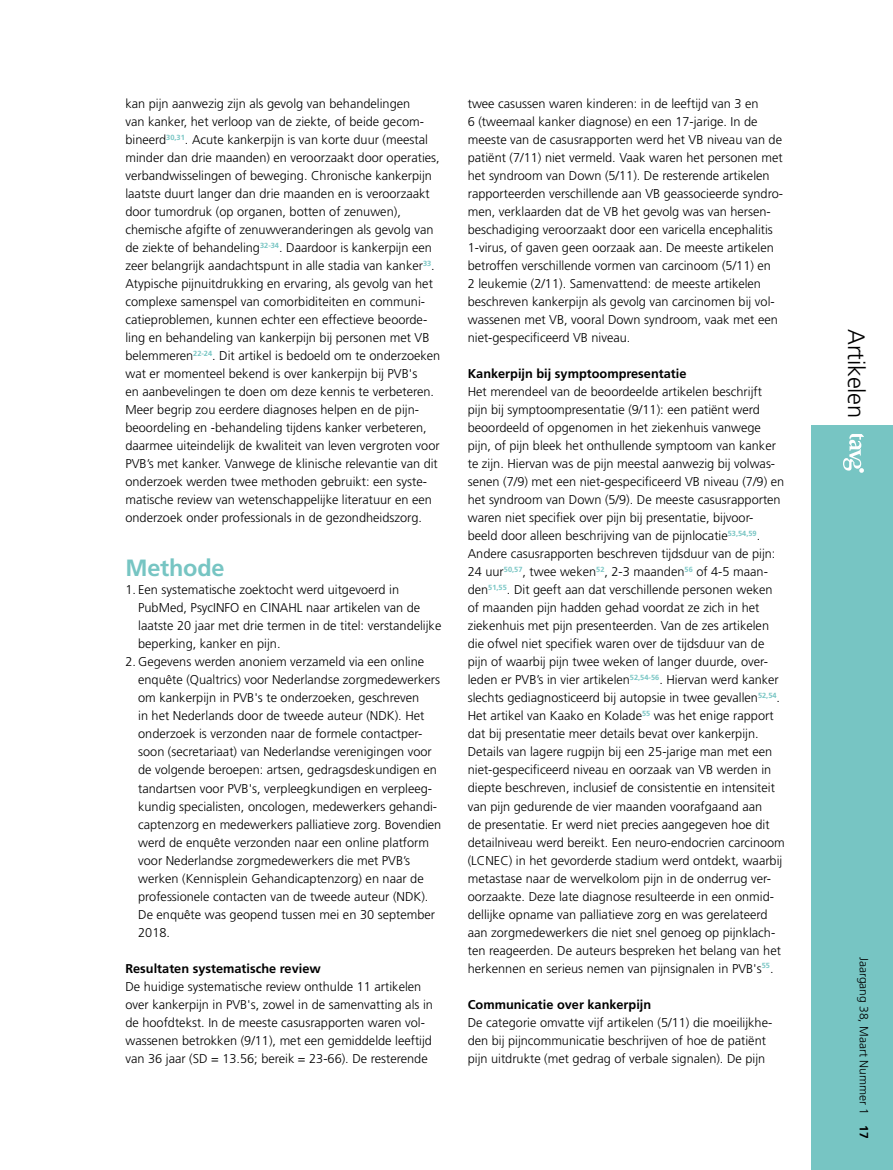
<style>
.page{position:relative;width:893px;height:1170px;background:#fff}
.page>*{position:absolute;margin:0;border:0;box-sizing:border-box;transform-origin:0 0}
.t1{font:300 23.7px "Frutiger LT Std";letter-spacing:-.01em;color:#000}
.t2{font:700 23.55px "Frutiger LT Std";letter-spacing:-.01em;color:#77c5c3}
.t3{font:300 12.75px/18px "Frutiger LT Std";color:#000}
.t4{font:700 12.75px "Frutiger LT Std";color:#000}
.t5{font:300 12px "Frutiger LT Std";color:#000}
.s1{font-weight:700}
</style>
<div class="page">
<div style="left:811px;top:425px;width:82px;height:744px;background:#77c5c3"></div>
<svg style="left:843px;top:434px;width:21px;height:39px"></svg>
<p class="t3" style="left:125px;top:95px;width:316px">kan pijn aanwezig zijn als gevolg van behandelingen<br>van kanker, het verloop van de ziekte, of beide gecom&shy;bineerd<sup>30,31</sup>. Acute kankerpijn is van korte duur (meestal minder dan drie maanden) en veroorzaakt door operaties, verbandwisselingen of beweging. Chronische kankerpijn laatste duurt langer dan drie maanden en is veroorzaakt door tumordruk (op organen, botten of zenuwen), chemische afgifte of zenuwveranderingen als gevolg van de ziekte of behandeling<sup>32-34</sup>. Daardoor is kankerpijn een zeer belangrijk aandachtspunt in alle stadia van kanker<sup>33</sup>.<br>Atypische pijnuitdrukking en ervaring, als gevolg van het complexe samenspel van comorbiditeiten en communi&shy;catieproblemen, kunnen echter een effectieve beoorde&shy;ling en behandeling van kankerpijn bij personen met VB belemmeren<sup>22-24</sup>. Dit artikel is bedoeld om te onderzoeken wat er momenteel bekend is over kankerpijn bij PVB's<br>en aanbevelingen te doen om deze kennis te verbeteren.<br>Meer begrip zou eerdere diagnoses helpen en de pijn&shy;beoordeling en -behandeling tijdens kanker verbeteren, daarmee uiteindelijk de kwaliteit van leven vergroten voor PVB’s met kanker. Vanwege de klinische relevantie van dit onderzoek werden twee methoden gebruikt: een syste&shy;matische review van wetenschappelijke literatuur en een onderzoek onder professionals in de gezondheidszorg.</p>
<h2 class="t2" style="left:125px;top:554px;width:101px">Methode</h2>
<p class="t3" style="left:138px;top:581px;width:305px;text-indent:-13px">1. Een systematische zoektocht werd uitgevoerd in PubMed, PsycINFO en CINAHL naar artikelen van de laatste 20 jaar met drie termen in de titel: verstandelijke beperking, kanker en pijn.</p>
<p class="t3" style="left:138px;top:653px;width:305px;text-indent:-13px">2. Gegevens werden anoniem verzameld via een online enquête (Qualtrics) voor Nederlandse zorgmedewerkers om kankerpijn in PVB's te onderzoeken, geschreven<br>in het Nederlands door de tweede auteur (NDK). Het onderzoek is verzonden naar de formele contactper&shy;soon (secretariaat) van Nederlandse verenigingen voor de volgende beroepen: artsen, gedragsdeskundigen en tandartsen voor PVB's, verpleegkundigen en verpleeg&shy;kundig specialisten, oncologen, medewerkers gehandi&shy;captenzorg en medewerkers palliatieve zorg. Bovendien werd de enquête verzonden naar een online platform voor Nederlandse zorgmedewerkers die met PVB’s werken (Kennisplein Gehandicaptenzorg) en naar de professionele contacten van de tweede auteur (NDK).<br>De enquête was geopend tussen mei en 30 september 2018.</p>
<p class="t4" style="left:125px;top:960px;width:197px">Resultaten systematische review</p>
<p class="t3" style="left:125px;top:977px;width:309px">De huidige systematische review onthulde 11 artikelen over kankerpijn in PVB's, zowel in de samenvatting als in de hoofdtekst. In de meeste casusrapporten waren vol&shy;wassenen betrokken (9/11), met een gemiddelde leeftijd van 36 jaar (SD = 13.56; bereik = 23-66). De resterende</p>
<p class="t3" style="left:468px;top:95px;width:317px">twee casussen waren kinderen: in de leeftijd van 3 en<br>6 (tweemaal kanker diagnose) en een 17-jarige. In de meeste van de casusrapporten werd het VB niveau van de patiënt (7/11) niet vermeld. Vaak waren het personen met het syndroom van Down (5/11). De resterende artikelen rapporteerden verschillende aan VB geassocieerde syndro&shy;men, verklaarden dat de VB het gevolg was van hersen&shy;beschadiging veroorzaakt door een varicella encephalitis 1-virus, of gaven geen oorzaak aan. De meeste artikelen betroffen verschillende vormen van carcinoom (5/11) en<br>2 leukemie (2/11). Samenvattend: de meeste artikelen beschreven kankerpijn als gevolg van carcinomen bij vol&shy;wassenen met VB, vooral Down syndroom, vaak met een niet-gespecificeerd VB niveau.</p>
<p class="t4" style="left:468px;top:366px;width:220px">Kankerpijn bij symptoompresentatie</p>
<p class="t3" style="left:468px;top:383px;width:319px">Het merendeel van de beoordeelde artikelen beschrijft pijn bij symptoompresentatie (9/11): een patiënt werd beoordeeld of opgenomen in het ziekenhuis vanwege pijn, of pijn bleek het onthullende symptoom van kanker te zijn. Hiervan was de pijn meestal aanwezig bij volwas&shy;senen (7/9) met een niet-gespecificeerd VB niveau (7/9) en het syndroom van Down (5/9). De meeste casusrapporten waren niet specifiek over pijn bij presentatie, bijvoor&shy;beeld door alleen beschrijving van de pijnlocatie<sup>53,54,59</sup>.<br>Andere casusrapporten beschreven tijdsduur van de pijn:<br>24 uur<sup>50,57</sup>, twee weken<sup>52</sup>, 2-3 maanden<sup>56</sup> of 4-5 maan&shy;den<sup>51,55</sup>. Dit geeft aan dat verschillende personen weken of maanden pijn hadden gehad voordat ze zich in het ziekenhuis met pijn presenteerden. Van de zes artikelen die ofwel niet specifiek waren over de tijdsduur van de pijn of waarbij pijn twee weken of langer duurde, over&shy;leden er PVB’s in vier artikelen<sup>52,54-56</sup>. Hiervan werd kanker slechts gediagnosticeerd bij autopsie in twee gevallen<sup>52,54</sup>.<br>Het artikel van Kaako en Kolade<sup>55</sup> was het enige rapport dat bij presentatie meer details bevat over kankerpijn.<br>Details van lagere rugpijn bij een 25-jarige man met een niet-gespecificeerd niveau en oorzaak van VB werden in diepte beschreven, inclusief de consistentie en intensiteit van pijn gedurende de vier maanden voorafgaand aan<br>de presentatie. Er werd niet precies aangegeven hoe dit detailniveau werd bereikt. Een neuro-endocrien carcinoom (LCNEC) in het gevorderde stadium werd ontdekt, waarbij metastase naar de wervelkolom pijn in de onderrug ver&shy;oorzaakte. Deze late diagnose resulteerde in een onmid&shy;dellijke opname van palliatieve zorg en was gerelateerd aan zorgmedewerkers die niet snel genoeg op pijnklach&shy;ten reageerden. De auteurs bespreken het belang van het herkennen en serieus nemen van pijnsignalen in PVB's<sup>55</sup>.</p>
<p class="t4" style="left:468px;top:996px;width:185px">Communicatie over kankerpijn</p>
<p class="t3" style="left:468px;top:1013px;width:306px">De categorie omvatte vijf artikelen (5/11) die moeilijkhe&shy;den bij pijncommunicatie beschrijven of hoe de patiënt pijn uitdrukte (met gedrag of verbale signalen). De pijn</p>
<h1 class="t1" style="left:870px;top:329px;width:91px;rotate:90deg">Artikelen</h1>
<p class="t5" style="left:871px;top:956px;width:183px;rotate:90deg">Jaargang 38, Maart Nummer 1 <span class="s1">17</span></p>
</div>
